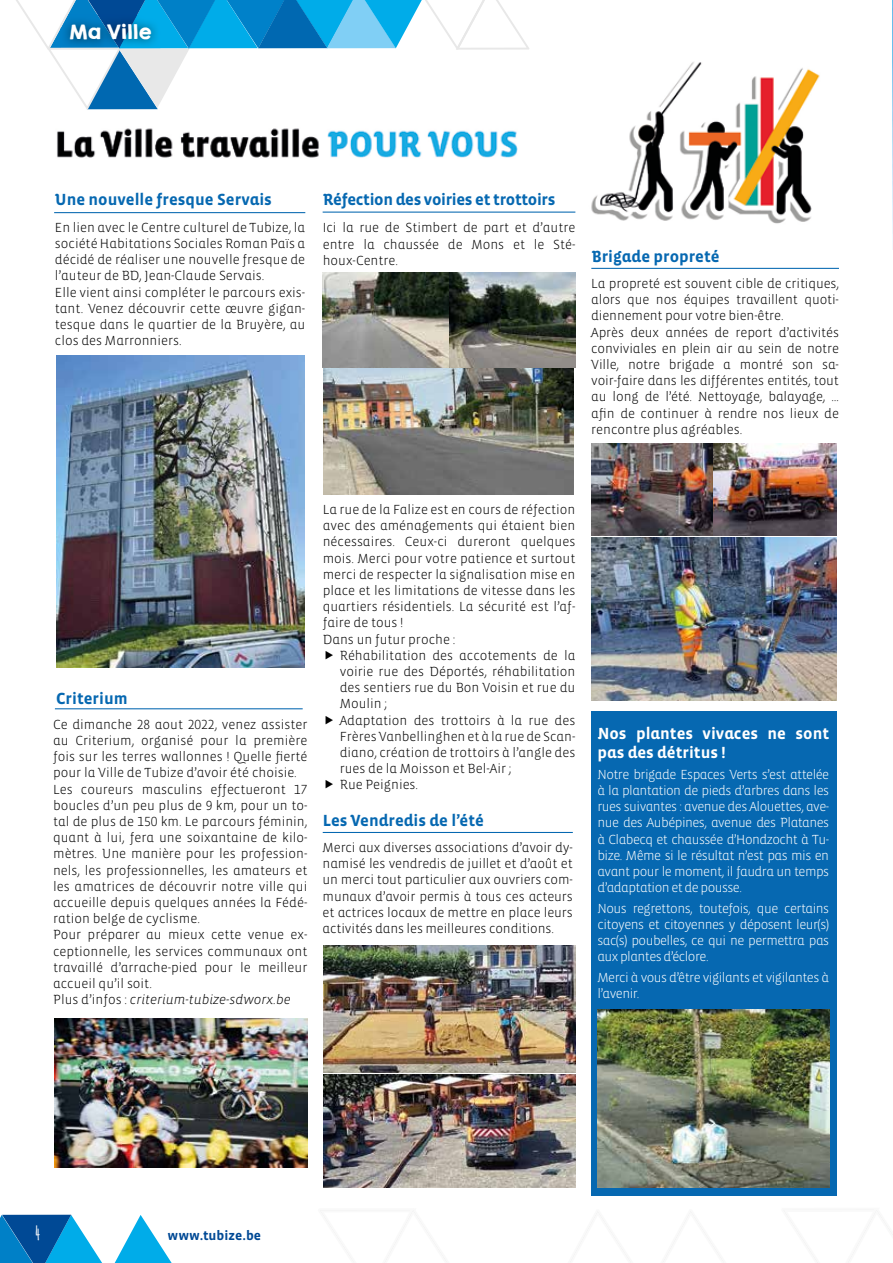
<style>
.page{position:relative;width:893px;height:1263px;background:#fff}
.page>*{position:absolute;margin:0;border:0;box-sizing:border-box;transform-origin:0 0}
.t1{font:700 19.5px "Amatic";color:#fff}
.t2{font:18px "KGHAPPY Solid";letter-spacing:-.05em;color:#fff}
.t3{font:700 16.5px "Vista Sans Alt";color:#0668b1}
.t4{font:700 16.5px/19.8px "Vista Sans Alt";color:#fff}
.t5{font:700 16.5px "Vista Sans Alt";letter-spacing:-.02em;color:#0668b1}
.t6{font:300 13.5px/16.2px "Vista Sans Alt";color:#000}
.t7{font:300 13.5px/16.2px "Vista Sans Alt";letter-spacing:-.04em;color:#fff;text-align:justify}
.t8{font:13.5px "Vista Sans Alt Light Ita";color:#000}
.t9{font:700 13.5px "Vista Sans Alt";color:#004995}
.s1{font-family:"Vista Sans Alt";font-weight:300}
</style>
<div class="page">
<hr style="left:323px;top:832px;width:250px;height:1px;background:#0668b1">
<img style="left:55px;top:1018px;width:252px;height:149px">
<hr style="left:55px;top:708px;width:248px;height:1px;background:#0668b1">
<hr style="left:54px;top:212px;width:251px;height:1px;background:#0668b1">
<img style="left:57px;top:128px;width:461px;height:30px">
<img style="left:57px;top:355px;width:247px;height:312px">
<img style="left:324px;top:946px;width:251px;height:127px">
<hr style="left:323px;top:212px;width:252px;height:1px;background:#0668b1">
<img style="left:323px;top:273px;width:252px;height:221px">
<div style="left:591px;top:711px;width:246px;height:485px;background:#0668b1"></div>
<img style="left:892px;top:0;width:1px;height:251px">
<img style="left:324px;top:1075px;width:251px;height:112px">
<img style="left:597px;top:1009px;width:232px;height:178px">
<hr style="left:591px;top:268px;width:248px;height:1px;background:#0668b1">
<img style="left:591px;top:444px;width:246px;height:257px">
<img style="left:591px;top:62px;width:229px;height:162px">
<svg style="left:16px;top:0;width:513px;height:110px"></svg>
<img style="left:98px;top:15px;width:39px;height:33px">
<svg style="left:115px;top:1215px;width:57px;height:48px"></svg>
<svg style="left:320px;top:1210px;width:125px;height:50px"></svg>
<svg style="left:663px;top:1211px;width:60px;height:51px"></svg>
<svg style="left:570px;top:1212px;width:60px;height:50px"></svg>
<svg style="left:0;top:1215px;width:102px;height:48px"></svg>
<svg style="left:784px;top:1210px;width:109px;height:53px"></svg>
<h2 class="t2" style="left:68px;top:18px;width:85px">Ma Ville</h2>
<p class="t3" style="left:55px;top:191px;width:218px">Une nouvelle fresque Servais</p>
<p class="t6" style="left:55px;top:219px;width:252px">En lien avec le Centre culturel de Tubize, la société Habitations Sociales Roman Païs a décidé de réaliser une nouvelle fresque de l’auteur de BD, Jean-Claude Servais.<br>Elle vient ainsi compléter le parcours exis&shy;tant. Venez découvrir cette œuvre gigan&shy;tesque dans le quartier de la Bruyère, au clos des Marronniers.</p>
<p class="t5" style="left:323px;top:191px;width:234px">Réfection des voiries et trottoirs</p>
<p class="t6" style="left:323px;top:220px;width:254px;text-align:justify">Ici la rue de Stimbert de part et d’autre entre la chaussée de Mons et le Sté&shy;houx-Centre.</p>
<p class="t3" style="left:591px;top:248px;width:130px">Brigade propreté</p>
<p class="t6" style="left:591px;top:276px;width:249px">La propreté est souvent cible de critiques, alors que nos équipes travaillent quoti&shy;diennement pour votre bien-être.<br>Après deux années de report d’activités conviviales en plein air au sein de notre Ville, notre brigade a montré son sa&shy;voir-faire dans les différentes entités, tout au long de l’été. Nettoyage, balayage, … afin de continuer à rendre nos lieux de rencontre plus agréables.</p>
<p class="t3" style="left:56px;top:690px;width:73px">Criterium</p>
<p class="t6" style="left:53px;top:716px;width:256px">Ce dimanche 28 aout 2022, venez assister au Criterium, organisé pour la première fois sur les terres wallonnes ! Quelle fierté pour la Ville de Tubize d’avoir été choisie.<br>Les coureurs masculins effectueront 17 boucles d’un peu plus de 9 km, pour un to&shy;tal de plus de 150 km. Le parcours féminin, quant à lui, fera une soixantaine de kilo&shy;mètres. Une manière pour les profession&shy;nels, les professionnelles, les amateurs et les amatrices de découvrir notre ville qui accueille depuis quelques années la Fédé&shy;ration belge de cyclisme.<br>Pour préparer au mieux cette venue ex&shy;ceptionnelle, les services communaux ont travaillé d’arrache-pied pour le meilleur accueil qu’il soit.</p>
<p class="t8" style="left:53px;top:993px;width:239px"><span class="s1">Plus d’infos :</span> criterium-tubize-sdworx.be</p>
<p class="t6" style="left:323px;top:502px;width:254px">La rue de la Falize est en cours de réfection avec des aménagements qui étaient bien nécessaires. Ceux-ci dureront quelques mois. Merci pour votre patience et surtout merci de respecter la signalisation mise en place et les limitations de vitesse dans les quartiers résidentiels. La sécurité est l’af&shy;faire de tous !<br>Dans un futur proche :</p>
<p class="t6" style="left:340px;top:647px;width:237px">Réhabilitation des accotements de la voirie rue des Déportés, réhabilitation des sentiers rue du Bon Voisin et rue du<br>Moulin ;<br>Adaptation des trottoirs à la rue des<br>Frères Vanbellinghen et à la rue de Scan&shy;diano, création de trottoirs à l’angle des rues de la Moisson et Bel-Air ;<br>Rue Peignies.</p>
<p class="t3" style="left:323px;top:812px;width:163px">Les Vendredis de l’été</p>
<p class="t6" style="left:323px;top:840px;width:252px;text-align:justify">Merci aux diverses associations d’avoir dy&shy;namisé les vendredis de juillet et d’août et un merci tout particulier aux ouvriers com&shy;munaux d’avoir permis à tous ces acteurs et actrices locaux de mettre en place leurs activités dans les meilleures conditions.</p>
<p class="t4" style="left:597px;top:723px;width:233px">Nos plantes vivaces ne sont pas des détritus !</p>
<p class="t7" style="left:597px;top:766px;width:233px">Notre brigade Espaces Verts s’est attelée à la plantation de pieds d’arbres dans les rues suivantes : avenue des Alouettes, ave&shy;nue des Aubépines, avenue des Platanes à Clabecq et chaussée d’Hondzocht à Tu&shy;bize. Même si le résultat n’est pas mis en avant pour le moment, il faudra un temps d’adaptation et de pousse.</p>
<p class="t7" style="left:597px;top:900px;width:233px">Nous regrettons, toutefois, que certains citoyens et citoyennes y déposent leur(s) sac(s) poubelles, ce qui ne permettra pas aux plantes d’éclore.</p>
<p class="t7" style="left:597px;top:969px;width:233px">Merci à vous d’être vigilants et vigilantes à l’avenir.</p>
<h1 class="t1" style="left:35px;top:1219px;width:7px">4</h1>
<p class="t9" style="left:168px;top:1228px;width:95px">www.tubize.be</p>
</div>
